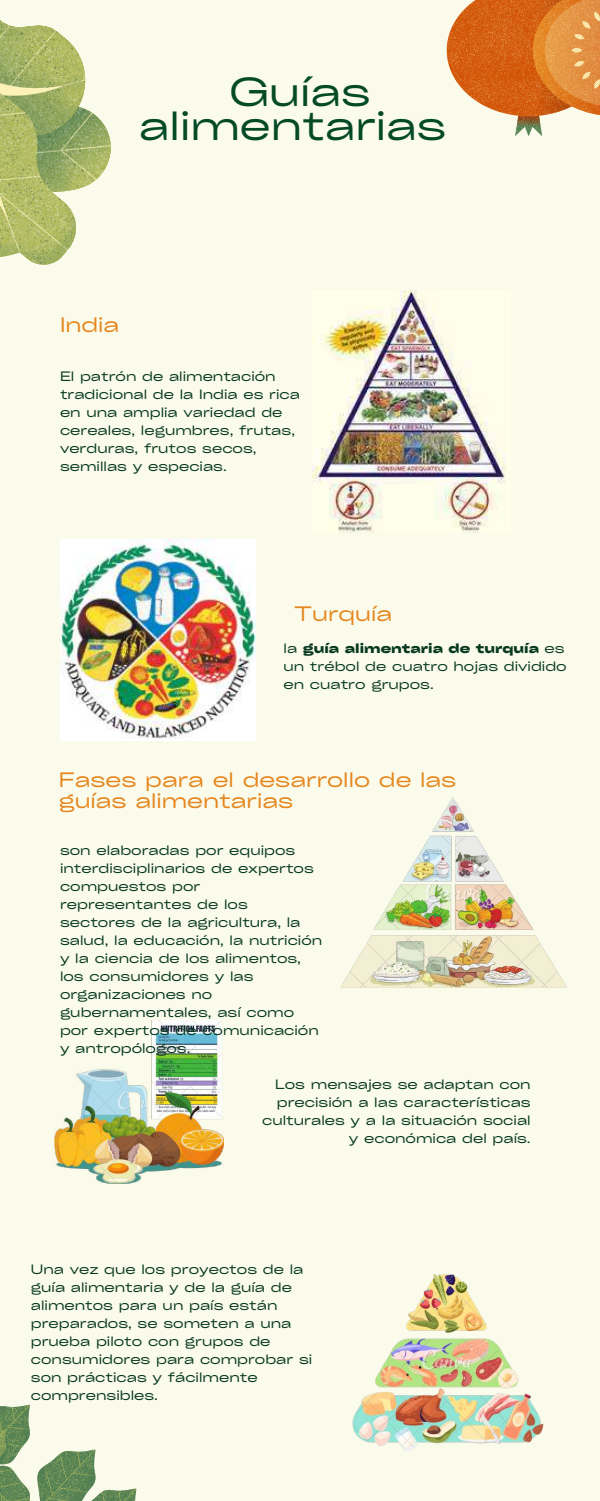
<style>
.page{position:relative;width:600px;height:1501px;background:#fff}
.page>*{position:absolute;margin:0;border:0;box-sizing:border-box;transform-origin:0 0}
.t1{font:39px/34.5px "Cy Grotesk Grand";color:#044b25;text-align:center}
.t2{font:20px/21px "Cy Grotesk Grand";color:#e5871e}
.t3{font:13px/18px "Cy Grotesk Grand";color:#07391e}
.s1{font-weight:700}
</style>
<div class="page">
<div style="left:0;top:0;width:600px;height:1500px;background:#fbfbec"></div>
<svg style="left:447px;top:0;width:153px;height:136px"></svg>
<svg style="left:0;top:20px;width:111px;height:245px"></svg>
<svg style="left:0;top:1404px;width:137px;height:96px"></svg>
<img style="left:312px;top:291px;width:194px;height:241px">
<img style="left:60px;top:539px;width:196px;height:201px">
<img style="left:341px;top:797px;width:225px;height:189px">
<img style="left:55px;top:1020px;width:169px;height:163px">
<img style="left:352px;top:1274px;width:192px;height:175px">
<h1 class="t1" style="left:139px;top:73px;width:309px">Guías alimentarias</h1>
<h2 class="t2" style="left:60px;top:313px;width:61px">India</h2>
<p class="t3" style="left:60px;top:366px;width:242px">El patrón de alimentación tradicional de la India es rica en una amplia variedad de cereales, legumbres, frutas, verduras, frutos secos, semillas y especias.</p>
<h2 class="t2" style="left:294px;top:602px;width:100px">Turquía</h2>
<p class="t3" style="left:284px;top:638px;width:285px">la <span class="s1">guía alimentaria de turquía</span> es un trébol de cuatro hojas dividido en cuatro grupos.</p>
<h2 class="t2" style="left:59px;top:767px;width:399px">Fases para el desarrollo de las guías alimentarias</h2>
<p class="t3" style="left:60px;top:840px;width:264px">son elaboradas por equipos interdisciplinarios de expertos compuestos por representantes de los sectores de la agricultura, la salud, la educación, la nutrición y la ciencia de los alimentos, los consumidores y las organizaciones no gubernamentales, así como por expertos de comunicación y antropólogos.</p>
<p class="t3" style="left:262px;top:1074px;width:270px;text-align:right">Los mensajes se adaptan con precisión a las características culturales y a la situación social y económica del país.</p>
<p class="t3" style="left:31px;top:1259px;width:283px">Una vez que los proyectos de la guía alimentaria y de la guía de alimentos para un país están preparados, se someten a una prueba piloto con grupos de consumidores para comprobar si son prácticas y fácilmente comprensibles.</p>
</div>
